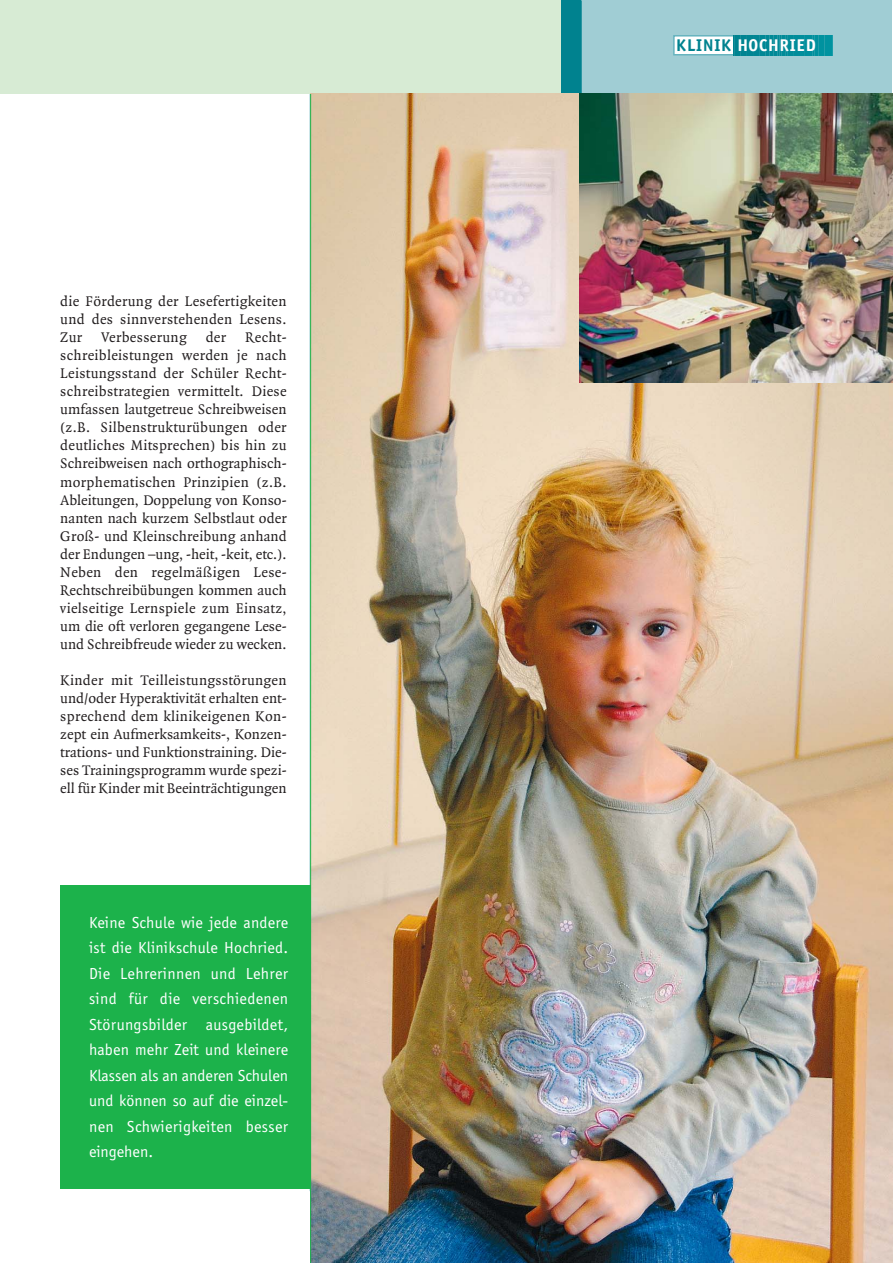
<style>
.page{position:relative;width:893px;height:1263px;background:#fff}
.page>*{position:absolute;margin:0;border:0;box-sizing:border-box;transform-origin:0 0}
.t1{font:700 17.55px "Officina Sans";letter-spacing:.05em;color:#fff}
.t2{font:16.5px/25.5px "Officina Sans";letter-spacing:.015em;color:#fff;text-align:justify}
.t3{font:15px/18px "Quadraat";color:#231f20;text-align:justify}
.t4{font:15px "Quadraat";letter-spacing:.02em;color:#231f20}
.s1{color:#00828f}
</style>
<div class="page">
<img style="left:0;top:0;width:893px;height:1263px">
<p class="t3" style="left:60px;top:294px;width:228px">die Förderung der Lesefertigkeiten und des sinnverstehenden Lesens.<br>Zur</p>
<p class="t3" style="left:60px;top:330px;width:228px;text-indent:185px">Recht&shy;schreibleistungen werden je nach Leistungsstand der Schüler Recht&shy;schreibstrategien vermittelt. Diese umfassen lautgetreue Schreibweisen (z.B. Silbenstrukturübungen oder deutliches Mitsprechen) bis hin zu Schreibweisen nach orthographisch&shy;morphematischen Prinzipien (z.B.<br>Ableitungen, Doppelung von Konso&shy;nanten nach kurzem Selbstlaut oder Groß- und Kleinschreibung anhand der Endungen –ung, -heit, -keit, etc.).<br>Neben den regelmäßigen Lese-Rechtschreibübungen kommen auch vielseitige Lernspiele zum Einsatz, um die oft verloren gegangene Lese&shy;und Schreibfreude wieder zu wecken.</p>
<p class="t3" style="left:60px;top:672px;width:228px">Kinder mit Teilleistungsstörungen und/oder Hyperaktivität erhalten ent&shy;sprechend dem klinikeigenen Kon&shy;zept ein Aufmerksamkeits-, Konzen&shy;trations- und Funktionstraining. Die&shy;ses Trainingsprogramm wurde spezi&shy;ell für Kinder mit Beeinträchtigungen</p>
<p class="t4" style="left:101px;top:332px;width:87px">Verbesserung</p>
<p class="t3" style="left:206px;top:330px;width:22px">der</p>
<p class="t2" style="left:89px;top:911px;width:201px">Keine Schule wie jede andere ist die Klinikschule Hochried.<br>Die Lehrerinnen und Lehrer sind für die verschiedenen Störungsbilder ausgebildet, haben mehr Zeit und kleinere Klassen als an anderen Schulen und können so auf die einzel&shy;nen Schwierigkeiten besser eingehen.</p>
<p class="t1" style="left:676px;top:38px;width:141px"><span class="s1">KLINIK</span> HOCHRIED</p>
</div>
